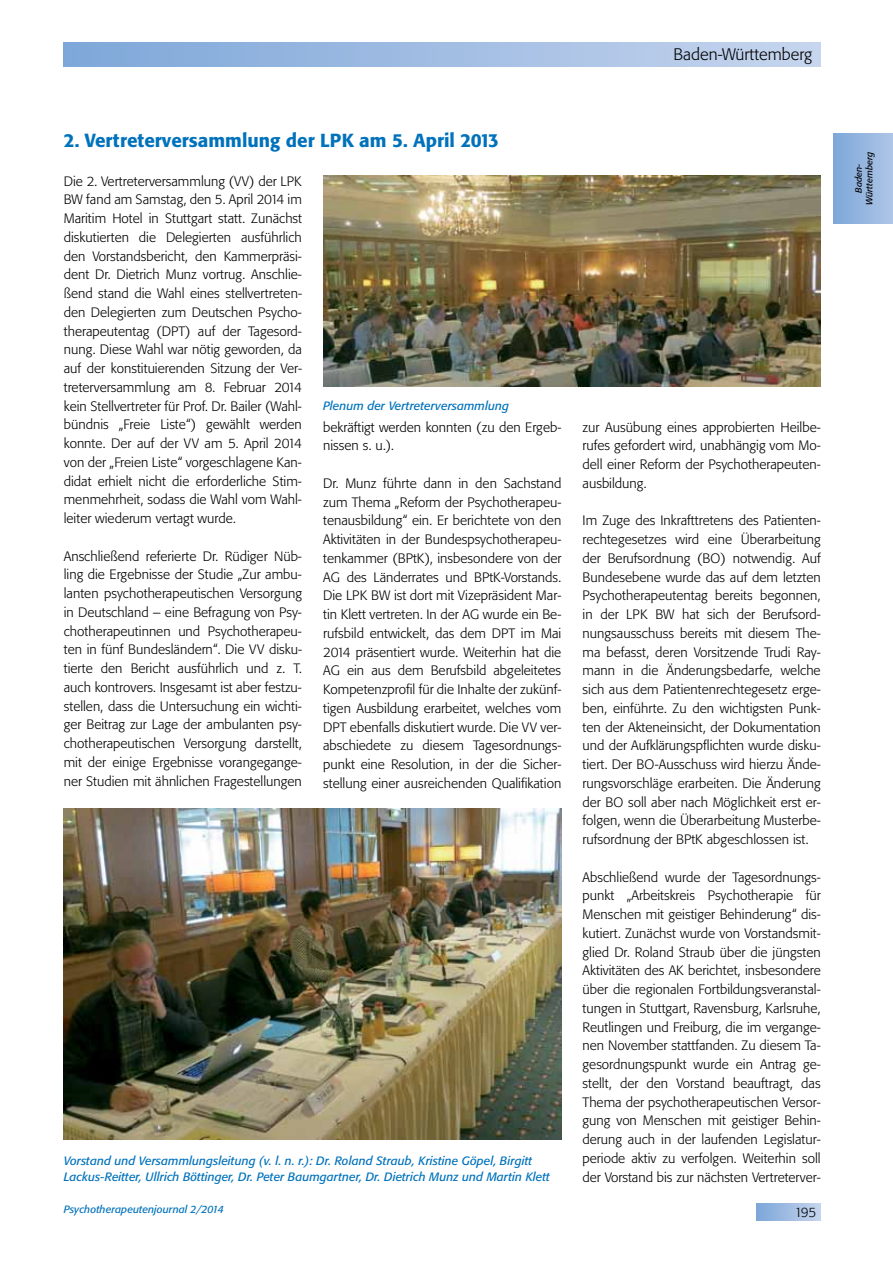
<style>
.page{position:relative;width:893px;height:1263px;background:#fff}
.page>*{position:absolute;margin:0;border:0;box-sizing:border-box;transform-origin:0 0}
.t1{font:500 18.75px "Tn T Form BSK";color:#0072bc}
.t2{font:300 16.5px "Tn T Form BSK";color:#000}
.t3{font:300 13.5px/18.8px "Tn T Form BSK";color:#000;text-align:justify}
.t4{font:italic 12px/16.5px "Tn T Form BSK";color:#0072bc}
.t5{font:italic 10.5px "Tn T Form BSK";color:#0072bc}
.t6{font:italic 9px/10.8px "Tn T Form BSK";color:#000;text-align:center}
</style>
<div class="page">
<div style="left:64px;top:43px;width:757px;height:24px;background:linear-gradient(to right,#7da7d8,#c6d5ee)"></div>
<div style="left:757px;top:1203px;width:64px;height:17px;background:linear-gradient(to right,#7da7d8,#c5d4ed)"></div>
<div style="left:833px;top:133px;width:60px;height:91px;background:linear-gradient(to right,#7da7d9,#aec5e7)"></div>
<img style="left:323px;top:176px;width:498px;height:211px">
<img style="left:64px;top:808px;width:497px;height:332px">
<p class="t2" style="left:674px;top:44px;width:140px">Baden-Württemberg</p>
<h1 class="t1" style="left:64px;top:129px;width:437px">2. Vertreterversammlung der LPK am 5. April 2013</h1>
<p class="t3" style="left:64px;top:172px;width:240px">Die 2. Vertreterversammlung (VV) der LPK BW fand am Samstag, den 5. April 2014 im Maritim Hotel in Stuttgart statt. Zunächst diskutierten die Delegierten ausführlich den Vorstandsbericht, den Kammerpräsi&shy;dent Dr. Dietrich Munz vortrug. Anschlie&shy;ßend stand die Wahl eines stellvertreten&shy;den Delegierten zum Deutschen Psycho&shy;therapeutentag (DPT) auf der Tagesord&shy;nung. Diese Wahl war nötig geworden, da auf der konstituierenden Sitzung der Ver&shy;treterversammlung am 8. Februar 2014 kein Stellvertreter für Prof. Dr. Bailer (Wahl&shy;bündnis „Freie Liste“) gewählt werden konnte. Der auf der VV am 5. April 2014 von der „Freien Liste“ vorgeschlagene Kan&shy;didat erhielt nicht die erforderliche Stim&shy;menmehrheit, sodass die Wahl vom Wahl&shy;leiter wiederum vertagt wurde.</p>
<p class="t3" style="left:64px;top:547px;width:240px">Anschließend referierte Dr. Rüdiger Nüb&shy;ling die Ergebnisse der Studie „Zur ambu&shy;lanten psychotherapeutischen Versorgung in Deutschland – eine Befragung von Psy&shy;chotherapeutinnen und Psychotherapeu&shy;ten in fünf Bundesländern“. Die VV disku&shy;tierte den Bericht ausführlich und z. T. auch kontrovers. Insgesamt ist aber festzu&shy;stellen, dass die Untersuchung ein wichti&shy;ger Beitrag zur Lage der ambulanten psy&shy;chotherapeutischen Versorgung darstellt, mit der einige Ergebnisse vorangegange&shy;ner Studien mit ähnlichen Fragestellungen</p>
<p class="t4" style="left:323px;top:397px;width:187px">Plenum der Vertreterversammlung</p>
<p class="t3" style="left:323px;top:418px;width:240px">bekräftigt werden konnten (zu den Ergeb&shy;nissen s. u.).</p>
<p class="t3" style="left:323px;top:474px;width:240px">Dr. Munz führte dann in den Sachstand zum Thema „Reform der Psychotherapeu&shy;tenausbildung“ ein. Er berichtete von den Aktivitäten in der Bundespsychotherapeu&shy;tenkammer (BPtK), insbesondere von der AG des Länderrates und BPtK-Vorstands.<br>Die LPK BW ist dort mit Vizepräsident Mar&shy;tin Klett vertreten. In der AG wurde ein Be&shy;rufsbild entwickelt, das dem DPT im Mai 2014 präsentiert wurde. Weiterhin hat die AG ein aus dem Berufsbild abgeleitetes Kompetenzprofil für die Inhalte der zukünf&shy;tigen Ausbildung erarbeitet, welches vom DPT ebenfalls diskutiert wurde. Die VV ver&shy;abschiedete zu diesem Tagesordnungs&shy;punkt eine Resolution, in der die Sicher&shy;stellung einer ausreichenden Qualifikation</p>
<p class="t4" style="left:64px;top:1152px;width:487px">Vorstand und Versammlungsleitung (v. l. n. r.): Dr. Roland Straub, Kristine Göpel, Birgitt<br>Lackus-Reitter, Ullrich Böttinger, Dr. Peter Baumgartner, Dr. Dietrich Munz und Martin Klett</p>
<p class="t3" style="left:583px;top:418px;width:240px">zur Ausübung eines approbierten Heilbe&shy;rufes gefordert wird, unabhängig vom Mo&shy;dell einer Reform der Psychotherapeuten&shy;ausbildung.</p>
<p class="t3" style="left:583px;top:511px;width:240px">Im Zuge des Inkrafttretens des Patienten&shy;rechtegesetzes wird eine Überarbeitung der Berufsordnung (BO) notwendig. Auf Bundesebene wurde das auf dem letzten Psychotherapeutentag bereits begonnen, in der LPK BW hat sich der Berufsord&shy;nungsausschuss bereits mit diesem The&shy;ma befasst, deren Vorsitzende Trudi Ray&shy;mann in die Änderungsbedarfe, welche sich aus dem Patientenrechtegesetz erge&shy;ben, einführte. Zu den wichtigsten Punk&shy;ten der Akteneinsicht, der Dokumentation und der Aufklärungspflichten wurde disku&shy;tiert. Der BO-Ausschuss wird hierzu Ände&shy;rungsvorschläge erarbeiten. Die Änderung der BO soll aber nach Möglichkeit erst er&shy;folgen, wenn die Überarbeitung Musterbe&shy;rufsordnung der BPtK abgeschlossen ist.</p>
<p class="t3" style="left:583px;top:868px;width:240px">Abschließend wurde der Tagesordnungs&shy;punkt „Arbeitskreis Psychotherapie für Menschen mit geistiger Behinderung“ dis&shy;kutiert. Zunächst wurde von Vorstandsmit&shy;glied Dr. Roland Straub über die jüngsten Aktivitäten des AK berichtet, insbesondere über die regionalen Fortbildungsveranstal&shy;tungen in Stuttgart, Ravensburg, Karlsruhe, Reutlingen und Freiburg, die im vergange&shy;nen November stattfanden. Zu diesem Ta&shy;gesordnungspunkt wurde ein Antrag ge&shy;stellt, der den Vorstand beauftragt, das Thema der psychotherapeutischen Versor&shy;gung von Menschen mit geistiger Behin&shy;derung auch in der laufenden Legislatur&shy;periode aktiv zu verfolgen. Weiterhin soll der Vorstand bis zur nächsten Vertreterver-</p>
<p class="t5" style="left:64px;top:1203px;width:162px">Psychotherapeutenjournal 2/2014</p>
<p class="t3" style="left:795px;top:1202px;width:23px">195</p>
<p class="t6" style="left:853px;top:205px;width:55px;rotate:-90deg">Baden-<br>Württemberg</p>
</div>
